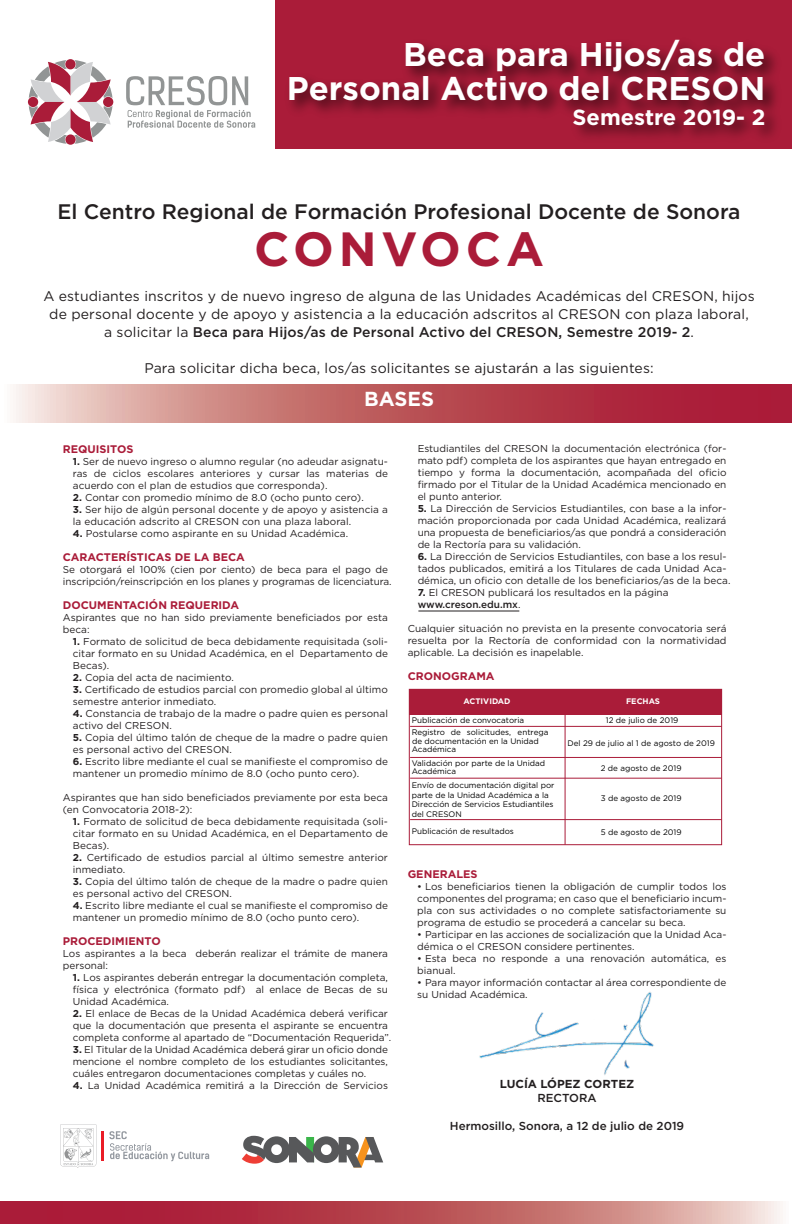
<style>
.page{position:relative;width:792px;height:1224px;background:#fff}
.page>*{position:absolute;margin:0;border:0;box-sizing:border-box;transform-origin:0 0}
.t1{font:700 48px "Gotham";letter-spacing:.1em;color:#aa1c39}
.t2{font:700 32.8px/33.8px "Gotham";color:#fff;text-align:right}
.t3{font:700 21.9px "Gotham";color:#fff}
.t4{font:500 21px "Gotham";color:#231f20}
.t5{font:700 20.3px "Gotham";color:#fff}
.t6{font:14px/18px "Gotham";letter-spacing:.01em;color:#231f20;text-align:center}
.t7{font:500 11.6px "Gotham";color:#231f20}
.t8{font:700 11.6px "Gotham";color:#231f20}
.t9{font:700 11px "Gotham";color:#aa1c39}
.t10{font:10px/12px "Gotham";color:#231f20}
.t11{font:8px/8.4px "Gotham";color:#000001}
.t12{font:700 8px "Gotham";color:#fff}
.s1{font-weight:500}
.s2{font-weight:700}
</style>
<div class="page">
<svg style="left:13px;top:384px;width:779px;height:38px;background:#c2626a"></svg>
<svg style="left:0;top:1202px;width:783px;height:22px;background:#be5963"></svg>
<div style="left:409px;top:689px;width:313px;height:26px;background:#aa1c39"></div>
<hr style="left:565px;top:690px;width:1px;height:155px;background:#aa1c39">
<hr style="left:410px;top:726px;width:312px;height:1px;background:#aa1c39">
<hr style="left:410px;top:757px;width:312px;height:1px;background:#aa1c39">
<hr style="left:410px;top:778px;width:312px;height:1px;background:#aa1c39">
<hr style="left:410px;top:819px;width:312px;height:1px;background:#aa1c39">
<div style="left:409px;top:689px;width:313px;height:156px;border:1px solid #aa1c39"></div>
<hr style="left:101px;top:1131px;width:3px;height:15px;background:#ea1c26">
<hr style="left:101px;top:1146px;width:3px;height:15px;background:#ea1c26">
<svg style="left:109px;top:1131px;width:100px;height:31px"></svg>
<svg style="left:60px;top:1125px;width:36px;height:43px"></svg>
<svg style="left:242px;top:1136px;width:141px;height:31px"></svg>
<svg style="left:126px;top:76px;width:129px;height:52px"></svg>
<svg style="left:29px;top:60px;width:84px;height:84px"></svg>
<div style="left:28px;top:97px;width:10px;height:10px;background:#aa1c39;border-radius:50%"></div>
<hr style="left:418px;top:611px;width:101px;height:1px;background:#231f20">
<svg style="left:275px;top:0;width:517px;height:149px;background:#9c1934"></svg>
<img style="left:479px;top:992px;width:175px;height:83px">
<h2 class="t2" style="left:287px;top:38px;width:480px">Beca para Hijos/as de<br>Personal Activo del CRESON</h2>
<h3 class="t3" style="left:573px;top:102px;width:194px">Semestre 2019- 2</h3>
<h3 class="t4" style="left:58px;top:197px;width:684px">El Centro Regional de Formación Profesional Docente de Sonora</h3>
<h1 class="t1" style="left:254px;top:218px;width:291px">CONVOCA</h1>
<p class="t6" style="left:43px;top:287px;width:713px">A estudiantes inscritos y de nuevo ingreso de alguna de las Unidades Académicas del CRESON, hijos de personal docente y de apoyo y asistencia a la educación adscritos al CRESON con plaza laboral,<br>a solicitar la <span class="s1">Beca para Hijos/as de Personal Activo del CRESON, Semestre 2019- 2</span>.</p>
<h3 class="t6" style="left:144px;top:359px;width:511px">Para solicitar dicha beca, los/as solicitantes se ajustarán a las siguientes:</h3>
<h3 class="t5" style="left:364px;top:386px;width:71px">BASES</h3>
<p class="t9" style="left:63px;top:441px;width:72px">REQUISITOS</p>
<p class="t10" style="left:73px;top:455px;width:317px;text-align:justify"><span class="s2">1.</span> Ser de nuevo ingreso o alumno regular (no adeudar asignatu&shy;ras de ciclos escolares anteriores y cursar las materias de acuerdo con el plan de estudios que corresponda).</p>
<p class="t10" style="left:73px;top:491px;width:292px"><span class="s2">2.</span> Contar con promedio mínimo de 8.0 (ocho punto cero).</p>
<p class="t10" style="left:73px;top:503px;width:317px"><span class="s2">3.</span> Ser hijo de algún personal docente y de apoyo y asistencia a la educación adscrito al CRESON con una plaza laboral.</p>
<p class="t10" style="left:73px;top:527px;width:277px"><span class="s2">4.</span> Postularse como aspirante en su Unidad Académica.</p>
<p class="t9" style="left:63px;top:550px;width:184px">CARACTERÍSTICAS DE LA BECA</p>
<p class="t10" style="left:63px;top:563px;width:330px">Se otorgará el 100% (cien por ciento) de beca para el pago de inscripción/reinscripción en los planes y programas de licenciatura.</p>
<p class="t9" style="left:63px;top:598px;width:178px">DOCUMENTACIÓN REQUERIDA</p>
<p class="t10" style="left:63px;top:611px;width:327px">Aspirantes que no han sido previamente beneficiados por esta beca:</p>
<p class="t10" style="left:73px;top:635px;width:317px;text-align:justify"><span class="s2">1.</span> Formato de solicitud de beca debidamente requisitada (soli&shy;citar formato en su Unidad Académica, en el Departamento de Becas).</p>
<p class="t10" style="left:73px;top:671px;width:162px"><span class="s2">2.</span> Copia del acta de nacimiento.</p>
<p class="t10" style="left:73px;top:683px;width:317px"><span class="s2">3.</span> Certificado de estudios parcial con promedio global al último semestre anterior inmediato.</p>
<p class="t10" style="left:73px;top:707px;width:317px"><span class="s2">4.</span> Constancia de trabajo de la madre o padre quien es personal activo del CRESON.</p>
<p class="t10" style="left:73px;top:731px;width:317px"><span class="s2">5.</span> Copia del último talón de cheque de la madre o padre quien es personal activo del CRESON.</p>
<p class="t10" style="left:73px;top:755px;width:317px"><span class="s2">6.</span> Escrito libre mediante el cual se manifieste el compromiso de mantener un promedio mínimo de 8.0 (ocho punto cero).</p>
<p class="t10" style="left:63px;top:791px;width:327px">Aspirantes que han sido beneficiados previamente por esta beca (en Convocatoria 2018-2):</p>
<p class="t10" style="left:73px;top:815px;width:317px;text-align:justify"><span class="s2">1.</span> Formato de solicitud de beca debidamente requisitada (soli&shy;citar formato en su Unidad Académica, en el Departamento de Becas).</p>
<p class="t10" style="left:73px;top:851px;width:317px"><span class="s2">2.</span> Certificado de estudios parcial al último semestre anterior inmediato.</p>
<p class="t10" style="left:73px;top:875px;width:317px"><span class="s2">3.</span> Copia del último talón de cheque de la madre o padre quien es personal activo del CRESON.</p>
<p class="t10" style="left:73px;top:899px;width:317px"><span class="s2">4.</span> Escrito libre mediante el cual se manifieste el compromiso de mantener un promedio mínimo de 8.0 (ocho punto cero).</p>
<p class="t9" style="left:63px;top:934px;width:99px">PROCEDIMIENTO</p>
<p class="t10" style="left:63px;top:947px;width:327px">Los aspirantes a la beca deberán realizar el trámite de manera personal:</p>
<p class="t10" style="left:73px;top:971px;width:317px;text-align:justify"><span class="s2">1.</span> Los aspirantes deberán entregar la documentación completa, física y electrónica (formato pdf) al enlace de Becas de su Unidad Académica.</p>
<p class="t10" style="left:73px;top:1007px;width:320px"><span class="s2">2.</span> El enlace de Becas de la Unidad Académica deberá verificar que la documentación que presenta el aspirante se encuentra completa conforme al apartado de “Documentación Requerida”.</p>
<p class="t10" style="left:73px;top:1043px;width:317px;text-align:justify"><span class="s2">3.</span> El Titular de la Unidad Académica deberá girar un oficio donde mencione el nombre completo de los estudiantes solicitantes, cuáles entregaron documentaciones completas y cuáles no.</p>
<p class="t10" style="left:73px;top:1079px;width:317px"><span class="s2">4.</span> La Unidad Académica remitirá a la Dirección de Servicios</p>
<p class="t10" style="left:418px;top:442px;width:310px;text-align:justify">Estudiantiles del CRESON la documentación electrónica (for&shy;mato pdf) completa de los aspirantes que hayan entregado en tiempo y forma la documentación, acompañada del oficio firmado por el Titular de la Unidad Académica mencionado en el punto anterior.</p>
<p class="t10" style="left:418px;top:502px;width:310px;text-align:justify"><span class="s2">5.</span> La Dirección de Servicios Estudiantiles, con base a la infor&shy;mación proporcionada por cada Unidad Académica, realizará una propuesta de beneficiarios/as que pondrá a consideración de la Rectoría para su validación.</p>
<p class="t10" style="left:418px;top:550px;width:314px"><span class="s2">6.</span> La Dirección de Servicios Estudiantiles, con base a los resul&shy;tados publicados, emitirá a los Titulares de cada Unidad Aca&shy;démica, un oficio con detalle de los beneficiarios/as de la beca.</p>
<p class="t10" style="left:418px;top:586px;width:252px"><span class="s2">7.</span> El CRESON publicará los resultados en la página <span class="s1">www.creson.edu.mx</span>.</p>
<p class="t10" style="left:408px;top:622px;width:320px;text-align:justify">Cualquier situación no prevista en la presente convocatoria será resuelta por la Rectoría de conformidad con la normatividad aplicable. La decisión es inapelable.</p>
<p class="t9" style="left:408px;top:669px;width:88px">CRONOGRAMA</p>
<p class="t12" style="left:463px;top:696px;width:49px">ACTIVIDAD</p>
<p class="t12" style="left:626px;top:696px;width:36px">FECHAS</p>
<p class="t11" style="left:412px;top:716px;width:114px">Publicación de convocatoria</p>
<p class="t11" style="left:606px;top:716px;width:74px">12 de julio de 2019</p>
<p class="t11" style="left:412px;top:728px;width:138px">Registro de solicitudes, entrega de documentación en la Unidad<br>Académica</p>
<p class="t11" style="left:567px;top:739px;width:149px">Del 29 de julio al 1 de agosto de 2019</p>
<p class="t11" style="left:412px;top:758px;width:135px">Validación por parte de la Unidad<br>Académica</p>
<p class="t11" style="left:601px;top:764px;width:82px">2 de agosto de 2019</p>
<p class="t11" style="left:412px;top:780px;width:144px;line-height:9.6px">Envío de documentación digital por parte de la Unidad Académica a la<br>Dirección de Servicios Estudiantiles del CRESON</p>
<p class="t11" style="left:601px;top:794px;width:82px">3 de agosto de 2019</p>
<p class="t11" style="left:412px;top:827px;width:104px">Publicación de resultados</p>
<p class="t11" style="left:601px;top:828px;width:82px">5 de agosto de 2019</p>
<p class="t9" style="left:408px;top:867px;width:71px">GENERALES</p>
<p class="t10" style="left:417px;top:880px;width:311px;text-align:justify">• Los beneficiarios tienen la obligación de cumplir todos los componentes del programa; en caso que el beneficiario incum&shy;pla con sus actividades o no complete satisfactoriamente su programa de estudio se procederá a cancelar su beca.</p>
<p class="t10" style="left:417px;top:928px;width:311px">• Participar en las acciones de socialización que la Unidad Aca&shy;démica o el CRESON considere pertinentes.</p>
<p class="t10" style="left:417px;top:952px;width:311px">• Esta beca no responde a una renovación automática, es bianual.</p>
<p class="t10" style="left:417px;top:976px;width:311px">• Para mayor información contactar al área correspondiente de su Unidad Académica.</p>
<p class="t8" style="left:500px;top:1076px;width:136px">LUCÍA LÓPEZ CORTEZ</p>
<p class="t7" style="left:538px;top:1090px;width:61px">RECTORA</p>
<p class="t7" style="left:450px;top:1118px;width:236px">Hermosillo, Sonora, a 12 de julio de 2019</p>
</div>
